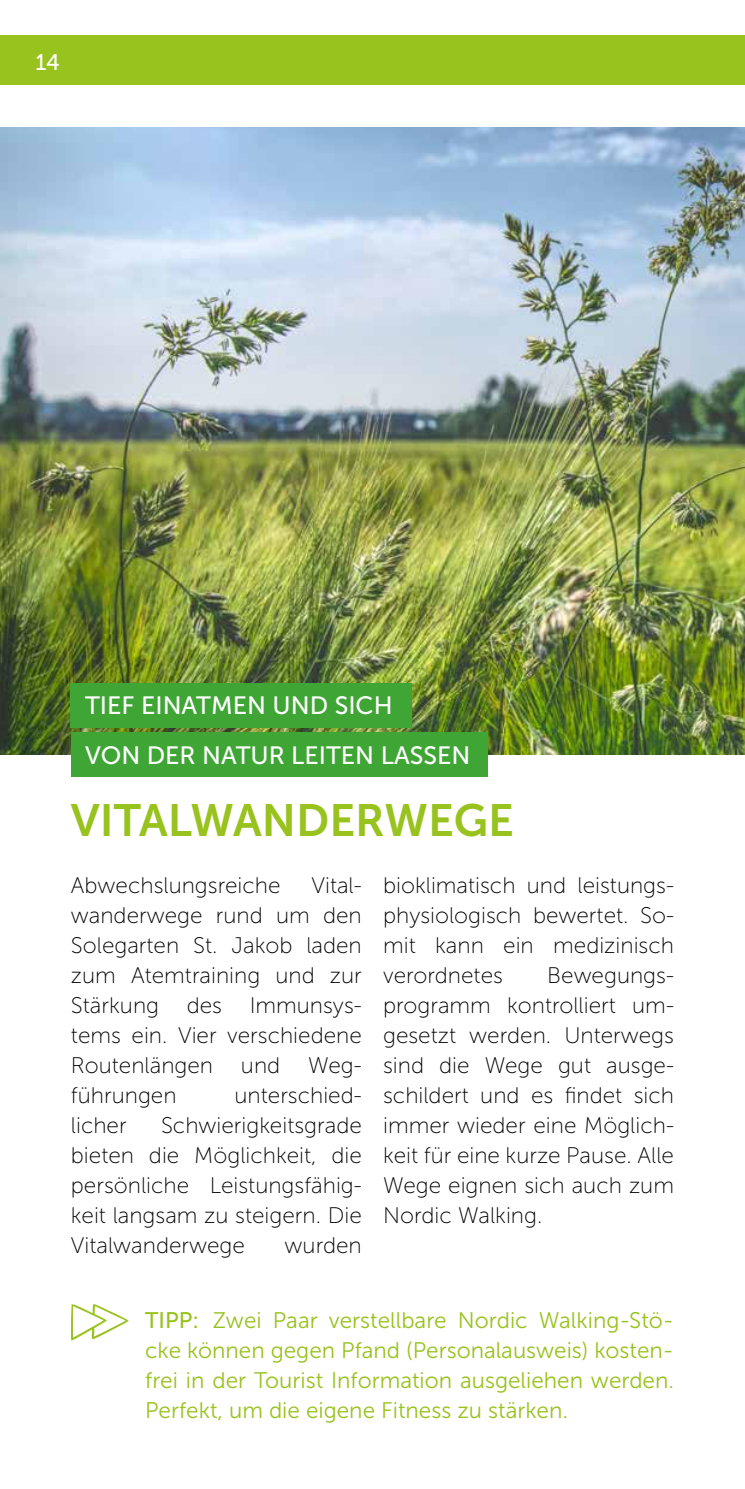
<style>
.page{position:relative;width:745px;height:1489px;background:#fff}
.page>*{position:absolute;margin:0;border:0;box-sizing:border-box;transform-origin:0 0}
.t1{font:45px "Museo Sans 700";color:#98c21d}
.t2{font:25px/50px "Museo Sans 500";color:#fff}
.t3{font:22.5px/30px "Museo Sans 100";color:#000;text-align:justify}
.t4{font:22.5px/30px "Museo Sans 300";color:#98c21d;text-align:justify}
.s1{font-family:"Museo Sans 500"}
</style>
<div class="page">
<div style="left:0;top:35px;width:744px;height:50px;background:#98c21d"></div>
<img style="left:0;top:128px;width:744px;height:626px">
<div style="left:71px;top:683px;width:340px;height:44px;background:#3fa535"></div>
<div style="left:71px;top:732px;width:416px;height:44px;background:#3fa535"></div>
<svg style="left:71px;top:1304px;width:58px;height:36px"></svg>
<p class="t2" style="left:85px;top:680px;width:386px">TIEF EINATMEN UND SICH<br>VON DER NATUR LEITEN LASSEN</p>
<h1 class="t1" style="left:71px;top:795px;width:444px">VITALWANDERWEGE</h1>
<p class="t3" style="left:71px;top:870px;width:211px">Abwechslungsreiche</p>
<p class="t3" style="left:71px;top:870px;width:292px;text-indent:240px">Vital&shy;wanderwege rund um den Solegarten St. Jakob laden zum Atemtraining und zur Stärkung des Immunsys&shy;tems ein. Vier verschiedene Routenlängen und Weg&shy;führungen</p>
<p class="t3" style="left:234px;top:1080px;width:129px">unterschied-</p>
<p class="t3" style="left:71px;top:1110px;width:292px;text-indent:90px">Schwierigkeitsgrade bieten die Möglichkeit, die persönliche Leistungsfähig&shy;keit langsam zu steigern. Die Vitalwanderwege</p>
<p class="t3" style="left:71px;top:1110px;width:57px">licher</p>
<p class="t3" style="left:284px;top:1230px;width:79px">wurden</p>
<p class="t3" style="left:383px;top:870px;width:292px">bioklimatisch und leistungs&shy;physiologisch bewertet. So&shy;mit kann ein medizinisch verordnetes</p>
<p class="t3" style="left:383px;top:960px;width:292px;text-indent:164px">Bewegungs&shy;programm kontrolliert um&shy;gesetzt werden. Unterwegs sind die Wege gut ausge&shy;schildert und es findet sich immer wieder eine Möglich&shy;keit für eine kurze Pause. Alle Wege eignen sich auch zum Nordic Walking.</p>
<p class="t4" style="left:145px;top:1305px;width:530px"><span class="s1">TIPP:</span> Zwei Paar verstellbare Nordic Walking-Stö&shy;cke können gegen Pfand (Personalausweis) kosten&shy;frei in der Tourist Information ausgeliehen werden.<br>Perfekt, um die eigene Fitness zu stärken.</p>
</div>
